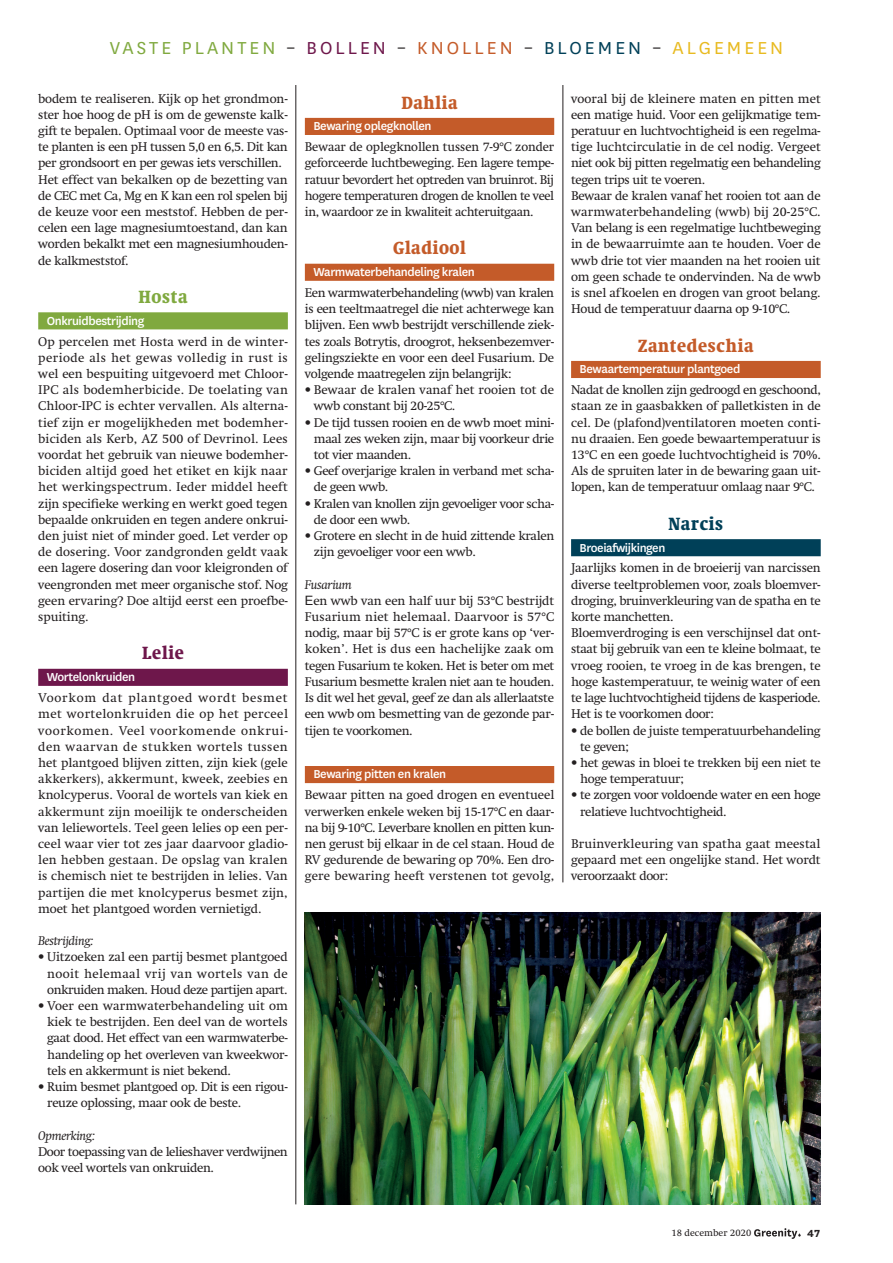
<style>
.page{position:relative;width:893px;height:1263px;background:#fff}
.page>*{position:absolute;margin:0;border:0;box-sizing:border-box;transform-origin:0 0}
.t1{font:20.25px "National";letter-spacing:.15em;color:#80a93f}
.t2{font:900 condensed 18px "Swift LT Pro";letter-spacing:.03em;color:#c45b29}
.t3{font:900 condensed 18px "Swift LT Pro";letter-spacing:.03em;color:#004058}
.t4{font:900 condensed 18px "Swift LT Pro";letter-spacing:.03em;color:#80a93f}
.t5{font:900 condensed 18px "Swift LT Pro";letter-spacing:.03em;color:#6e174b}
.t6{font:500 13.5px "National";letter-spacing:-.03em;color:#fff}
.t7{font:12.9px/16.2px "Swift LT Pro";letter-spacing:-.025em;color:#231f20}
.t8{font:12.9px/16.2px "Swift LT Pro";color:#231f20}
.t9{font:italic 12.9px "Swift LT Pro";letter-spacing:-.03em;color:#231f20}
.t10{font:700 12px "National";color:#231f20}
.t11{font:9.75px "Swift LT Pro";color:#231f20}
.s1{color:#231f20}
.s2{color:#6e174b}
.s3{color:#c45b29}
.s4{color:#004058}
.s5{color:#e8ba20}
.s6{font-style:italic}
.s7{font-family:"Arial"}
</style>
<div class="page">
<svg style="left:754px;top:1228px;width:47px;height:11px"></svg>
<hr style="left:295px;top:85px;width:1px;height:1119px;background:#231f20">
<hr style="left:563px;top:85px;width:1px;height:797px;background:#231f20">
<div style="left:305px;top:118px;width:249px;height:17px;background:#c45b29"></div>
<div style="left:305px;top:264px;width:249px;height:17px;background:#c45b29"></div>
<div style="left:305px;top:766px;width:249px;height:17px;background:#c45b29"></div>
<div style="left:571px;top:361px;width:250px;height:17px;background:#c45b29"></div>
<div style="left:571px;top:539px;width:250px;height:17px;background:#004058"></div>
<div style="left:38px;top:312px;width:250px;height:17px;background:#80a93f"></div>
<div style="left:38px;top:669px;width:250px;height:17px;background:#6e174b"></div>
<img style="left:305px;top:912px;width:516px;height:292px">
<h1 class="t1" style="left:110px;top:35px;width:675px">VASTE PLANTEN <span class="s1">–</span> <span class="s2">BOLLEN</span> <span class="s1">–</span> <span class="s3">KNOLLEN</span> <span class="s1">–</span> <span class="s4">BLOEMEN</span> <span class="s1">–</span> <span class="s5">ALGEMEEN</span></h1>
<p class="t7" style="left:38px;top:90px;width:251px">bodem te realiseren. Kijk op het grondmon&shy;ster hoe hoog de pH is om de gewenste kalk&shy;gift te bepalen. Optimaal voor de meeste vas&shy;te planten is een pH tussen 5,0 en 6,5. Dit kan per grondsoort en per gewas iets verschillen.<br>Het effect van bekalken op de bezetting van de CEC met Ca, Mg en K kan een rol spelen bij de keuze voor een meststof. Hebben de per&shy;celen een lage magnesiumtoestand, dan kan worden bekalkt met een magnesiumhouden&shy;de kalkmeststof.</p>
<h2 class="t4" style="left:138px;top:286px;width:51px">Hosta</h2>
<p class="t6" style="left:47px;top:311px;width:99px">Onkruidbestrijding</p>
<p class="t7" style="left:38px;top:333px;width:251px;text-align:justify">Op percelen met Hosta werd in de winter&shy;periode als het gewas volledig in rust is wel een bespuiting uitgevoerd met Chloor-IPC als bodemherbicide. De toelating van Chloor-IPC is echter vervallen. Als alterna&shy;tief zijn er mogelijkheden met bodemher&shy;biciden als Kerb, AZ 500 of Devrinol. Lees voordat het gebruik van nieuwe bodemher&shy;biciden altijd goed het etiket en kijk naar het werkingspectrum. Ieder middel heeft zijn specifieke werking en werkt goed tegen bepaalde onkruiden en tegen andere onkrui&shy;den juist niet of minder goed. Let verder op de dosering. Voor zandgronden geldt vaak een lagere dosering dan voor kleigronden of veengronden met meer organische stof. Nog geen ervaring? Doe altijd eerst een proefbe&shy;spuiting.</p>
<h2 class="t5" style="left:142px;top:642px;width:43px">Lelie</h2>
<p class="t6" style="left:47px;top:668px;width:90px">Wortelonkruiden</p>
<p class="t7" style="left:38px;top:689px;width:251px;text-align:justify">Voorkom dat plantgoed wordt besmet met wortelonkruiden die op het perceel voorkomen. Veel voorkomende onkrui&shy;den waarvan de stukken wortels tussen het plantgoed blijven zitten, zijn kiek (gele akkerkers), akkermunt, kweek, zeebies en knolcyperus. Vooral de wortels van kiek en akkermunt zijn moeilijk te onderscheiden van leliewortels. Teel geen lelies op een per&shy;ceel waar vier tot zes jaar daarvoor gladio&shy;len hebben gestaan. De opslag van kralen is chemisch niet te bestrijden in lelies. Van partijen die met knolcyperus besmet zijn, moet het plantgoed worden vernietigd.</p>
<p class="t9" style="left:38px;top:933px;width:57px">Bestrijding:</p>
<p class="t7" style="left:47px;top:949px;width:242px;text-align:justify;text-indent:-9px">• Uitzoeken zal een partij besmet plantgoed nooit helemaal vrij van wortels van de onkruiden maken. Houd deze partijen apart.</p>
<p class="t7" style="left:47px;top:997px;width:242px;text-align:justify;text-indent:-9px">• Voer een warmwaterbehandeling uit om kiek te bestrijden. Een deel van de wortels gaat dood. Het effect van een warmwaterbe&shy;handeling op het overleven van kweekwor&shy;tels en akkermunt is niet bekend.</p>
<p class="t7" style="left:47px;top:1078px;width:242px;text-indent:-9px">• Ruim besmet plantgoed op. Dit is een rigou&shy;reuze oplossing, maar ook de beste.</p>
<p class="t9" style="left:38px;top:1127px;width:59px">Opmerking:</p>
<p class="t7" style="left:38px;top:1143px;width:251px">Door toepassing van de lelieshaver verdwijnen ook veel wortels van onkruiden.</p>
<h2 class="t2" style="left:401px;top:92px;width:58px">Dahlia</h2>
<p class="t6" style="left:313px;top:117px;width:120px">Bewaring oplegknollen</p>
<p class="t7" style="left:305px;top:139px;width:251px;text-align:justify">Bewaar de oplegknollen tussen 7-9°C zonder geforceerde luchtbeweging. Een lagere tempe&shy;ratuur bevordert het optreden van bruinrot. Bij hogere temperaturen drogen de knollen te veel in, waardoor ze in kwaliteit achteruitgaan.</p>
<h2 class="t2" style="left:393px;top:237px;width:74px">Gladiool</h2>
<p class="t6" style="left:313px;top:263px;width:163px">Warmwaterbehandeling kralen</p>
<p class="t7" style="left:305px;top:284px;width:251px;text-align:justify">Een warmwaterbehandeling (wwb) van kralen is een teeltmaatregel die niet achterwege kan blijven. Een wwb bestrijdt verschillende ziek&shy;tes zoals Botrytis, droogrot, heksenbezemver&shy;gelingsziekte en voor een deel Fusarium. De volgende maatregelen zijn belangrijk:</p>
<p class="t8" style="left:314px;top:382px;width:242px;text-indent:-9px">• Bewaar de kralen vanaf het rooien tot de wwb constant bij 20-25°C.</p>
<p class="t7" style="left:314px;top:414px;width:242px;text-align:justify;text-indent:-9px">• De tijd tussen rooien en de wwb moet mini&shy;maal zes weken zijn, maar bij voorkeur drie tot vier maanden.</p>
<p class="t7" style="left:314px;top:463px;width:242px;text-indent:-9px">• Geef overjarige kralen in verband met scha&shy;de geen wwb.</p>
<p class="t7" style="left:314px;top:495px;width:242px;text-indent:-9px">• Kralen van knollen zijn gevoeliger voor scha&shy;de door een wwb.</p>
<p class="t7" style="left:314px;top:527px;width:242px;text-indent:-9px">• Grotere en slecht in de huid zittende kralen zijn gevoeliger voor een wwb.</p>
<p class="t7" style="left:305px;top:576px;width:251px"><span class="s6">Fusarium<br></span><span class="s7">E</span>en wwb van een half uur bij 53°C bestrijdt Fusarium niet helemaal. Daarvoor is 57°C nodig, maar bij 57°C is er grote kans op ‘ver&shy;koken’. Het is dus een hachelijke zaak om tegen Fusarium te koken. Het is beter om met Fusarium besmette kralen niet aan te houden.<br>Is dit wel het geval, geef ze dan als allerlaatste een wwb om besmetting van de gezonde par&shy;tijen te voorkomen.</p>
<p class="t6" style="left:313px;top:765px;width:134px">Bewaring pitten en kralen</p>
<p class="t7" style="left:305px;top:787px;width:251px;text-align:justify">Bewaar pitten na goed drogen en eventueel verwerken enkele weken bij 15-17°C en daar&shy;na bij 9-10°C. Leverbare knollen en pitten kun&shy;nen gerust bij elkaar in de cel staan. Houd de RV gedurende de bewaring op 70%. Een dro&shy;gere bewaring heeft verstenen tot gevolg,</p>
<p class="t7" style="left:571px;top:90px;width:251px">vooral bij de kleinere maten en pitten met een matige huid. Voor een gelijkmatige tem&shy;peratuur en luchtvochtigheid is een regelma&shy;tige luchtcirculatie in de cel nodig. Vergeet niet ook bij pitten regelmatig een behandeling tegen trips uit te voeren.<br>Bewaar de kralen vanaf het rooien tot aan de warmwaterbehandeling (wwb) bij 20-25°C.<br>Van belang is een regelmatige luchtbeweging in de bewaarruimte aan te houden. Voer de wwb drie tot vier maanden na het rooien uit om geen schade te ondervinden. Na de wwb is snel afkoelen en drogen van groot belang.<br>Houd de temperatuur daarna op 9-10°C.</p>
<h2 class="t2" style="left:638px;top:335px;width:117px">Zantedeschia</h2>
<p class="t6" style="left:580px;top:360px;width:162px">Bewaartemperatuur plantgoed</p>
<p class="t7" style="left:571px;top:382px;width:251px;text-align:justify">Nadat de knollen zijn gedroogd en geschoond, staan ze in gaasbakken of palletkisten in de cel. De (plafond)ventilatoren moeten conti&shy;nu draaien. Een goede bewaartemperatuur is 13°C en een goede luchtvochtigheid is 70%.<br>Als de spruiten later in de bewaring gaan uit&shy;lopen, kan de temperatuur omlaag naar 9°C.</p>
<h2 class="t3" style="left:668px;top:513px;width:56px">Narcis</h2>
<p class="t6" style="left:580px;top:538px;width:87px">Broeiafwijkingen</p>
<p class="t7" style="left:571px;top:560px;width:251px">Jaarlijks komen in de broeierij van narcissen diverse teeltproblemen voor, zoals bloemver&shy;droging, bruinverkleuring van de spatha en te korte manchetten.<br>Bloemverdroging is een verschijnsel dat ont&shy;staat bij gebruik van een te kleine bolmaat, te vroeg rooien, te vroeg in de kas brengen, te hoge kastemperatuur, te weinig water of een te lage luchtvochtigheid tijdens de kasperiode.<br>Het is te voorkomen door:</p>
<p class="t7" style="left:580px;top:722px;width:242px;text-indent:-9px">• de bollen de juiste temperatuurbehandeling te geven;</p>
<p class="t7" style="left:580px;top:754px;width:242px;text-indent:-9px">• het gewas in bloei te trekken bij een niet te hoge temperatuur;</p>
<p class="t7" style="left:580px;top:787px;width:242px;text-indent:-9px">• te zorgen voor voldoende water en een hoge relatieve luchtvochtigheid.</p>
<p class="t7" style="left:571px;top:835px;width:251px;text-align:justify">Bruinverkleuring van spatha gaat meestal gepaard met een ongelijke stand. Het wordt veroorzaakt door:</p>
<p class="t11" style="left:671px;top:1227px;width:81px">18 december 2020</p>
<p class="t10" style="left:807px;top:1224px;width:15px">47</p>
</div>
